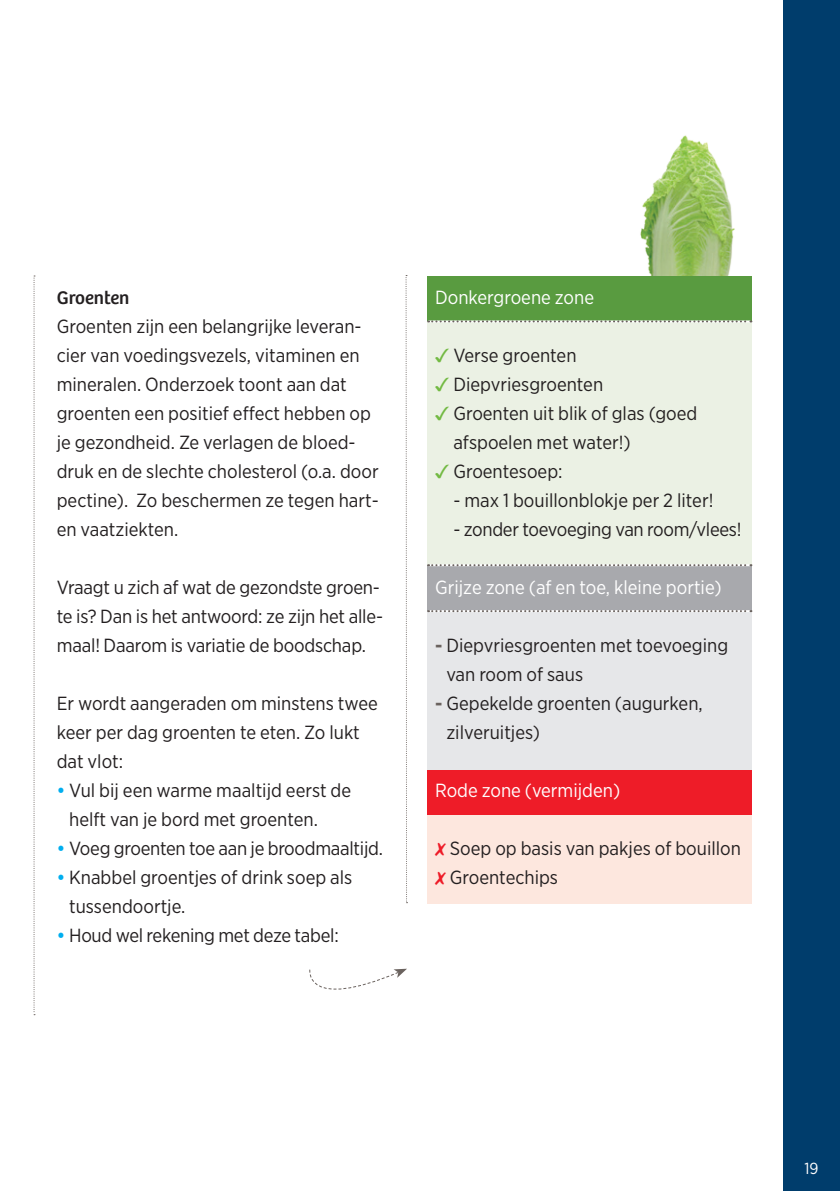
<style>
.page{position:relative;width:840px;height:1191px;background:#fff}
.page>*{position:absolute;margin:0;border:0;box-sizing:border-box;transform-origin:0 0}
.t1{font:19px/29px "Gotham Narrow";color:#231f20}
.t2{font:19px "Gotham Narrow";color:#fff}
.t3{font:19px "Bree";color:#231f20}
.t4{font:16px "Gotham Narrow";color:#fff}
.s1{font-weight:500;color:#00aeef}
.s2{font-family:"Arial Unicode MS";color:#73ba43}
.s3{font-weight:700;color:#6a625e}
.s4{font-family:"Arial Unicode MS";color:#ee1c28}
</style>
<div class="page">
<img style="left:640px;top:135px;width:95px;height:141px">
<div style="left:782px;top:0;width:57px;height:1191px;background:#003d6c"></div>
<svg style="left:405px;top:275px;width:2px;height:628px"></svg>
<svg style="left:34px;top:275px;width:1px;height:740px"></svg>
<div style="left:427px;top:276px;width:324px;height:45px;background:#599b40"></div>
<div style="left:427px;top:321px;width:324px;height:244px;background:#ebf1e4"></div>
<div style="left:427px;top:565px;width:324px;height:46px;background:#a8a9ad"></div>
<div style="left:427px;top:611px;width:324px;height:159px;background:#e6e7e9"></div>
<div style="left:427px;top:770px;width:324px;height:45px;background:#ee1c28"></div>
<div style="left:427px;top:815px;width:324px;height:88px;background:#fde7de"></div>
<svg style="left:428px;top:320px;width:323px;height:2px"></svg>
<svg style="left:428px;top:564px;width:323px;height:2px"></svg>
<svg style="left:428px;top:610px;width:323px;height:2px"></svg>
<svg style="left:309px;top:968px;width:98px;height:22px"></svg>
<p class="t3" style="left:57px;top:287px;width:74px">Groenten</p>
<p class="t1" style="left:57px;top:311px;width:323px">Groenten zijn een belangrijke leveran&shy;cier van voedingsvezels, vitaminen en mineralen. Onderzoek toont aan dat groenten een positief effect hebben op je gezondheid. Ze verlagen de bloed&shy;druk en de slechte cholesterol (o.a. door pectine). Zo beschermen ze tegen hart&shy;en vaatziekten.</p>
<p class="t1" style="left:57px;top:572px;width:328px">Vraagt u zich af wat de gezondste groen&shy;te is? Dan is het antwoord: ze zijn het alle&shy;maal! Daarom is variatie de boodschap.</p>
<p class="t1" style="left:57px;top:688px;width:322px">Er wordt aangeraden om minstens twee keer per dag groenten te eten. Zo lukt dat vlot:</p>
<p class="t1" style="left:69px;top:775px;width:283px;text-indent:-12px"><span class="s1">•</span> Vul bij een warme maaltijd eerst de helft van je bord met groenten.</p>
<p class="t1" style="left:57px;top:833px;width:327px"><span class="s1">•</span> Voeg groenten toe aan je broodmaaltijd.</p>
<p class="t1" style="left:69px;top:862px;width:284px;text-indent:-12px"><span class="s1">•</span> Knabbel groentjes of drink soep als tussendoortje.</p>
<p class="t1" style="left:57px;top:920px;width:283px"><span class="s1">•</span> Houd wel rekening met deze tabel:</p>
<p class="t2" style="left:435px;top:286px;width:160px">Donkergroene zone</p>
<p class="t1" style="left:435px;top:340px;width:143px"><span class="s2">✓</span> Verse groenten</p>
<p class="t1" style="left:435px;top:369px;width:169px"><span class="s2">✓</span> Diepvriesgroenten</p>
<p class="t1" style="left:453px;top:398px;width:245px;text-indent:-18px"><span class="s2">✓</span> Groenten uit blik of glas (goed afspoelen met water!)</p>
<p class="t1" style="left:435px;top:456px;width:129px"><span class="s2">✓</span> Groentesoep:</p>
<p class="t1" style="left:453px;top:485px;width:261px">- max 1 bouillonblokje per 2 liter!</p>
<p class="t1" style="left:453px;top:514px;width:289px">- zonder toevoeging van room/vlees!</p>
<p class="t2" style="left:435px;top:576px;width:288px">Grijze zone (af en toe, kleine portie)</p>
<p class="t1" style="left:446px;top:630px;width:283px;text-indent:-11px"><span class="s3">-</span> Diepvriesgroenten met toevoeging van room of saus</p>
<p class="t1" style="left:446px;top:688px;width:258px;text-indent:-11px"><span class="s3">-</span> Gepekelde groenten (augurken, zilveruitjes)</p>
<p class="t2" style="left:435px;top:779px;width:187px">Rode zone (vermijden)</p>
<p class="t1" style="left:435px;top:833px;width:307px"><span class="s4">✗</span> Soep op basis van pakjes of bouillon <span class="s4">✗</span> Groentechips</p>
<p class="t4" style="left:804px;top:1158px;width:16px">19</p>
</div>
